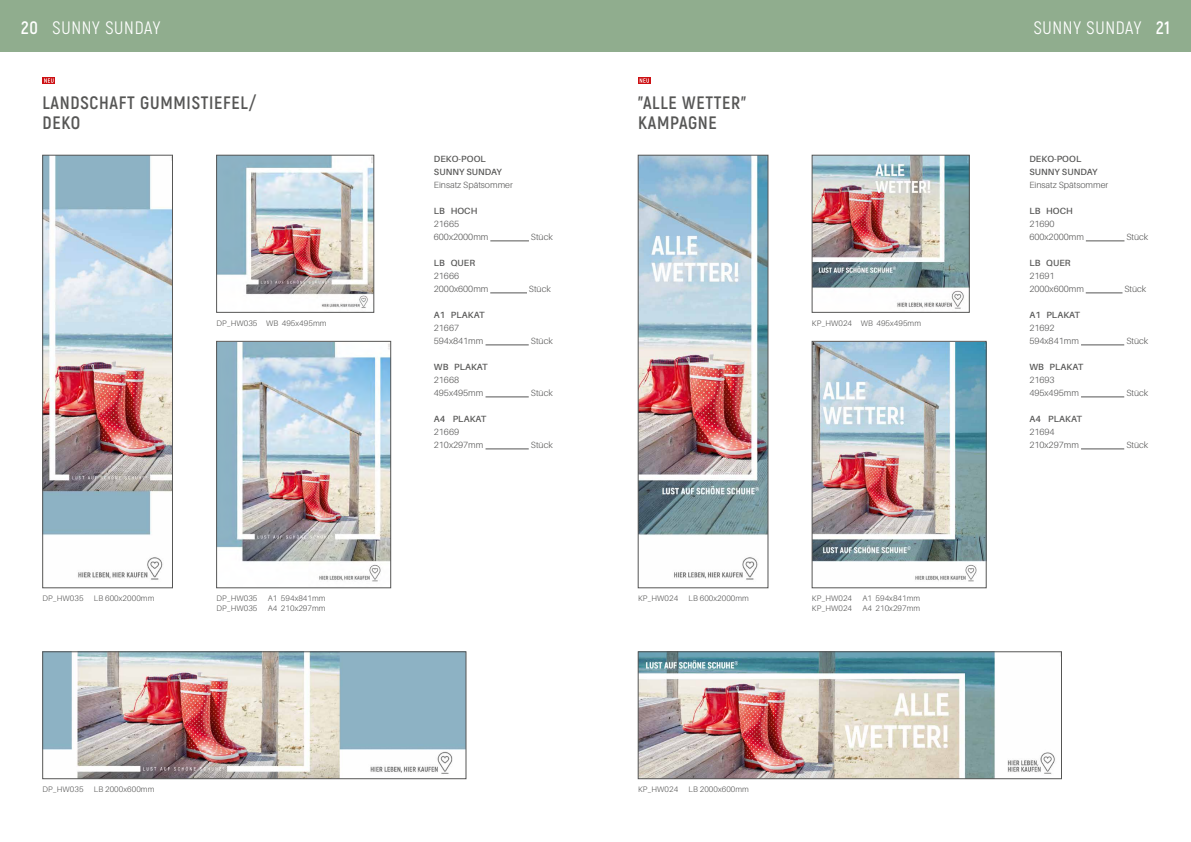
<style>
.page{position:relative;width:1191px;height:842px;background:#fff}
.page>*{position:absolute;margin:0;border:0;box-sizing:border-box;transform-origin:0 0}
.t1{font:700 18px/20px "Akrobat";letter-spacing:.04em;color:#565655}
.t2{font:18px "Akrobat";letter-spacing:.04em;color:#fff}
.t3{font:300 9px/13px "Aileron";color:#565655}
.t4{font:600 9px/13px "Aileron";letter-spacing:.01em;color:#565655}
.t5{font:300 8px "Aileron";letter-spacing:.01em;color:#565655}
.s1{font-weight:700}
</style>
<div class="page">
<div style="left:0;top:0;width:1191px;height:51px;background:#90ad8e"></div>
<img style="left:814px;top:157px;width:153px;height:152px">
<div style="left:812px;top:155px;width:157px;height:157px;border:1px solid #565655"></div>
<img style="left:218px;top:157px;width:154px;height:151px">
<div style="left:216px;top:155px;width:158px;height:157px;border:1px solid #565655"></div>
<img style="left:640px;top:157px;width:126px;height:423px">
<div style="left:638px;top:155px;width:130px;height:433px;border:1px solid #565655"></div>
<img style="left:45px;top:157px;width:126px;height:423px">
<div style="left:43px;top:155px;width:130px;height:433px;border:1px solid #565655"></div>
<img style="left:640px;top:654px;width:415px;height:123px">
<div style="left:638px;top:652px;width:423px;height:127px;border:1px solid #565655"></div>
<img style="left:45px;top:654px;width:419px;height:123px">
<div style="left:43px;top:652px;width:423px;height:127px;border:1px solid #565655"></div>
<img style="left:814px;top:343px;width:170px;height:239px">
<div style="left:812px;top:341px;width:174px;height:247px;border:1px solid #565655"></div>
<img style="left:218px;top:343px;width:171px;height:239px">
<div style="left:216px;top:341px;width:175px;height:247px;border:1px solid #565655"></div>
<hr style="left:1085px;top:241px;width:39px;height:1px;background:#565655">
<hr style="left:1085px;top:293px;width:37px;height:1px;background:#565655">
<hr style="left:1081px;top:345px;width:43px;height:1px;background:#565655">
<hr style="left:1081px;top:397px;width:43px;height:1px;background:#565655">
<hr style="left:1081px;top:449px;width:43px;height:1px;background:#565655">
<hr style="left:490px;top:241px;width:39px;height:1px;background:#565655">
<hr style="left:490px;top:293px;width:37px;height:1px;background:#565655">
<hr style="left:485px;top:345px;width:44px;height:1px;background:#565655">
<hr style="left:485px;top:397px;width:44px;height:1px;background:#565655">
<hr style="left:485px;top:449px;width:44px;height:1px;background:#565655">
<div style="left:43px;top:77px;width:12px;height:7px;background:#cd1013"></div>
<svg style="left:44px;top:78px;width:10px;height:5px"></svg>
<div style="left:638px;top:77px;width:12px;height:7px;background:#cd1013"></div>
<svg style="left:639px;top:78px;width:10px;height:5px"></svg>
<h1 class="t2" style="left:21px;top:17px;width:141px"><span class="s1">20</span> SUNNY SUNDAY</h1>
<h1 class="t2" style="left:1033px;top:17px;width:137px">SUNNY SUNDAY <span class="s1">21</span></h1>
<h1 class="t1" style="left:43px;top:93px;width:215px">LANDSCHAFT GUMMISTIEFEL/<br>DEKO</h1>
<p class="t4" style="left:434px;top:152px;width:70px">DEKO-POOL<br>SUNNY SUNDAY</p>
<p class="t3" style="left:434px;top:178px;width:80px">Einsatz Spätsommer</p>
<p class="t4" style="left:434px;top:204px;width:45px">LB HOCH</p>
<p class="t3" style="left:434px;top:217px;width:56px">21665<br>600x2000mm</p>
<p class="t4" style="left:434px;top:256px;width:43px">LB QUER</p>
<p class="t3" style="left:434px;top:269px;width:56px">21666<br>2000x600mm</p>
<p class="t3" style="left:531px;top:230px;width:24px">Stück</p>
<p class="t3" style="left:529px;top:282px;width:24px">Stück</p>
<h1 class="t1" style="left:638px;top:93px;width:110px">"ALLE WETTER"<br>KAMPAGNE</h1>
<p class="t4" style="left:434px;top:308px;width:52px">A1 PLAKAT</p>
<p class="t3" style="left:434px;top:321px;width:51px">21667<br>594x841mm</p>
<p class="t5" style="left:216px;top:319px;width:112px">DP_HW035 WB 495x495mm</p>
<p class="t5" style="left:812px;top:319px;width:111px">KP_HW024 WB 495x495mm</p>
<p class="t3" style="left:531px;top:334px;width:24px">Stück</p>
<p class="t4" style="left:434px;top:360px;width:55px">WB PLAKAT</p>
<p class="t3" style="left:434px;top:373px;width:51px">21668<br>495x495mm</p>
<p class="t4" style="left:434px;top:412px;width:54px">A4 PLAKAT</p>
<p class="t3" style="left:434px;top:425px;width:51px">21669<br>210x297mm</p>
<p class="t3" style="left:531px;top:386px;width:24px">Stück</p>
<p class="t3" style="left:531px;top:438px;width:24px">Stück</p>
<p class="t5" style="left:216px;top:594px;width:43px">DP_HW035</p>
<p class="t5" style="left:268px;top:594px;width:59px">A1 594x841mm</p>
<p class="t5" style="left:216px;top:604px;width:43px">DP_HW035</p>
<p class="t5" style="left:268px;top:604px;width:59px">A4 210x297mm</p>
<p class="t5" style="left:43px;top:594px;width:43px">DP_HW035</p>
<p class="t5" style="left:94px;top:594px;width:62px">LB 600x2000mm</p>
<p class="t5" style="left:638px;top:594px;width:42px">KP_HW024</p>
<p class="t5" style="left:688px;top:594px;width:62px">LB 600x2000mm</p>
<p class="t5" style="left:812px;top:594px;width:42px">KP_HW024</p>
<p class="t5" style="left:862px;top:594px;width:59px">A1 594x841mm</p>
<p class="t5" style="left:812px;top:604px;width:42px">KP_HW024</p>
<p class="t5" style="left:862px;top:604px;width:59px">A4 210x297mm</p>
<p class="t5" style="left:43px;top:785px;width:43px">DP_HW035</p>
<p class="t5" style="left:94px;top:785px;width:62px">LB 2000x600mm</p>
<p class="t5" style="left:638px;top:785px;width:42px">KP_HW024</p>
<p class="t5" style="left:688px;top:785px;width:62px">LB 2000x600mm</p>
<p class="t4" style="left:1029px;top:152px;width:70px">DEKO-POOL<br>SUNNY SUNDAY</p>
<p class="t3" style="left:1029px;top:178px;width:80px">Einsatz Spätsommer</p>
<p class="t4" style="left:1029px;top:204px;width:45px">LB HOCH</p>
<p class="t3" style="left:1029px;top:217px;width:56px">21690<br>600x2000mm</p>
<p class="t4" style="left:1029px;top:256px;width:43px">LB QUER</p>
<p class="t3" style="left:1029px;top:269px;width:56px">21691<br>2000x600mm</p>
<p class="t4" style="left:1029px;top:308px;width:52px">A1 PLAKAT</p>
<p class="t3" style="left:1029px;top:321px;width:51px">21692<br>594x841mm</p>
<p class="t4" style="left:1029px;top:360px;width:55px">WB PLAKAT</p>
<p class="t3" style="left:1029px;top:373px;width:51px">21693<br>495x495mm</p>
<p class="t4" style="left:1029px;top:412px;width:54px">A4 PLAKAT</p>
<p class="t3" style="left:1029px;top:425px;width:51px">21694<br>210x297mm</p>
<p class="t3" style="left:1126px;top:230px;width:24px">Stück</p>
<p class="t3" style="left:1124px;top:282px;width:24px">Stück</p>
<p class="t3" style="left:1126px;top:334px;width:24px">Stück</p>
<p class="t3" style="left:1126px;top:386px;width:24px">Stück</p>
<p class="t3" style="left:1126px;top:438px;width:24px">Stück</p>
</div>
